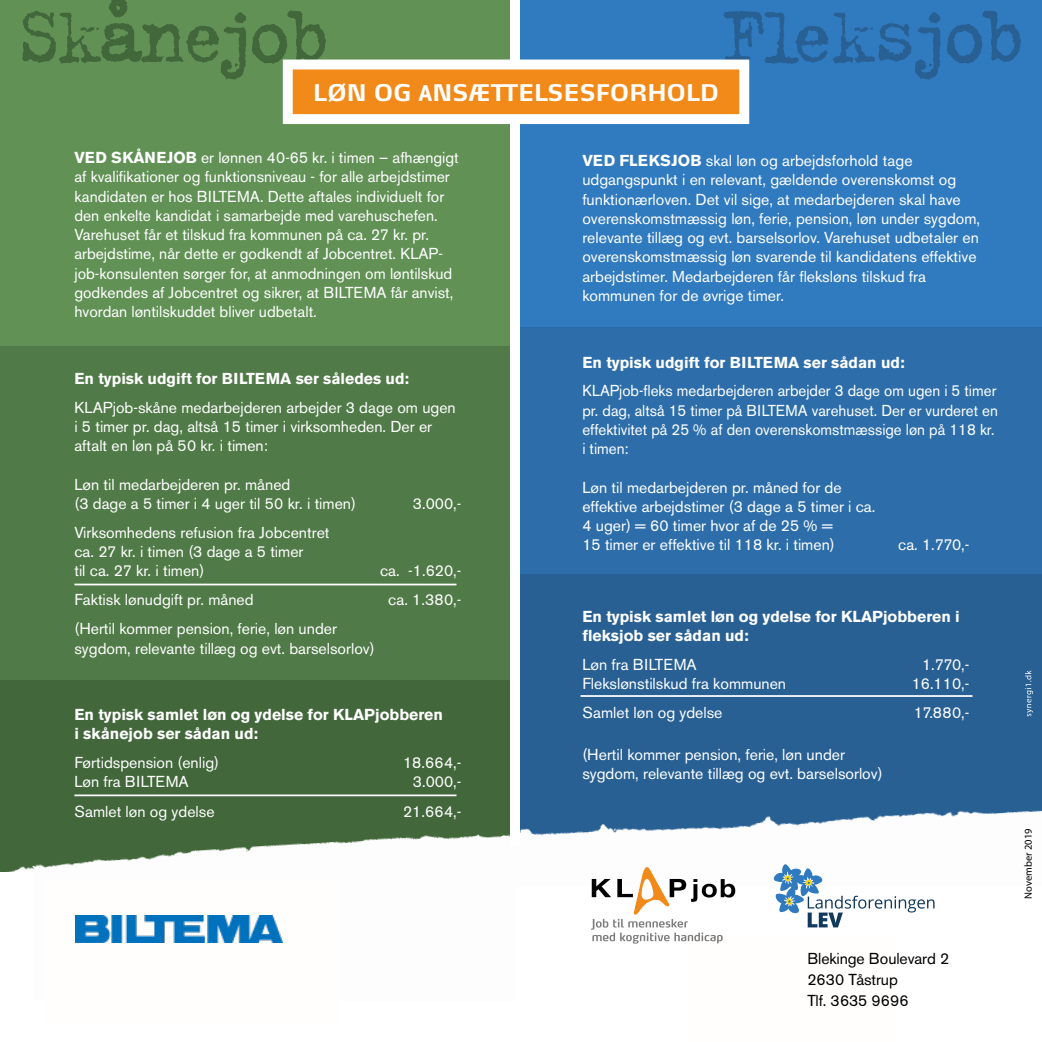
<style>
.page{position:relative;width:1042px;height:1042px;background:#fff}
.page>*{position:absolute;margin:0;border:0;box-sizing:border-box;transform-origin:0 0}
.t1{font:87.5px "Trixie";letter-spacing:-.075em;color:#42673b}
.t2{font:87.5px "Trixie";letter-spacing:-.125em;color:#286094}
.t3{font:700 22.75px "Max TF";letter-spacing:.01em;color:#fff}
.t4{font:15.75px/19.2px "Akzidenz Grotesk BE";color:#fff}
.t5{font:700 15.75px/19.2px "Akzidenz Grotesk BE";color:#fff}
.t6{font:15.75px/19.2px "Akzidenz Grotesk BE";color:#fff;scale:.96 1}
.t7{font:15.75px/21px "Akzidenz Grotesk BE";letter-spacing:-.005em;color:#000}
.t8{font:10.5px "Myriad Pro";color:#000}
.s1{font-weight:700}
</style>
<div class="page">
<div style="left:520px;top:0;width:522px;height:379px;background:#307abf"></div>
<div style="left:515px;top:327px;width:527px;height:294px;background:#2d6eaa"></div>
<div style="left:515px;top:574px;width:527px;height:312px;background:#286094"></div>
<div style="left:0;top:0;width:515px;height:379px;background:#619155"></div>
<div style="left:0;top:346px;width:516px;height:362px;background:#507a47"></div>
<div style="left:0;top:680px;width:516px;height:320px;background:#42673b"></div>
<hr style="left:74px;top:583px;width:382px;height:2px;background:#fff">
<hr style="left:74px;top:794px;width:382px;height:2px;background:#fff">
<svg style="left:1025px;top:670px;width:9px;height:47px"></svg>
<img style="left:7px;top:810px;width:1035px;height:190px">
<div style="left:0;top:872px;width:33px;height:170px;background:#fff"></div>
<svg style="left:771px;top:862px;width:163px;height:65px"></svg>
<svg style="left:591px;top:867px;width:144px;height:76px"></svg>
<div style="left:510px;top:0;width:10px;height:845px;background:#fff"></div>
<hr style="left:580px;top:695px;width:392px;height:2px;background:#fff">
<svg style="left:282px;top:59px;width:468px;height:65px;background:#f4b066"></svg>
<img style="left:75px;top:915px;width:208px;height:27px">
<h1 class="t1" style="left:15px;top:-22px;width:320px">Skånejob</h1>
<h1 class="t2" style="left:719px;top:-22px;width:310px">Fleksjob</h1>
<h2 class="t3" style="left:313px;top:78px;width:407px">LØN OG ANSÆTTELSESFORHOLD</h2>
<p class="t4" style="left:74px;top:148px;width:386px"><span class="s1">VED SKÅNEJOB</span> er lønnen 40-65 kr. i timen – afhængigt af kvalifikationer og funktionsniveau - for alle arbejdstimer kandidaten er hos BILTEMA. Dette aftales individuelt for den enkelte kandidat i samarbejde med varehuschefen.<br>Varehuset får et tilskud fra kommunen på ca. 27 kr. pr. arbejdstime, når dette er godkendt af Jobcentret. KLAP&shy;job-konsulenten sørger for, at anmodningen om løntilskud godkendes af Jobcentret og sikrer, at BILTEMA får anvist, hvordan løntilskuddet bliver udbetalt.</p>
<p class="t5" style="left:74px;top:369px;width:336px">En typisk udgift for BILTEMA ser således ud:</p>
<p class="t4" style="left:74px;top:397px;width:383px">KLAPjob-skåne medarbejderen arbejder 3 dage om ugen i 5 timer pr. dag, altså 15 timer i virksomheden. Der er aftalt en løn på 50 kr. i timen:</p>
<p class="t4" style="left:74px;top:474px;width:283px">Løn til medarbejderen pr. måned<br>(3 dage a 5 timer i 4 uger til 50 kr. i timen)</p>
<p class="t4" style="left:413px;top:494px;width:49px">3.000,-</p>
<p class="t4" style="left:74px;top:522px;width:257px">Virksomhedens refusion fra Jobcentret ca. 27 kr. i timen (3 dage a 5 timer<br>til ca. 27 kr. i timen)</p>
<p class="t4" style="left:380px;top:561px;width:81px">ca. -1.620,-</p>
<p class="t4" style="left:74px;top:590px;width:181px">Faktisk lønudgift pr. måned</p>
<p class="t4" style="left:388px;top:590px;width:73px">ca. 1.380,-</p>
<p class="t4" style="left:74px;top:619px;width:302px">(Hertil kommer pension, ferie, løn under sygdom, relevante tillæg og evt. barselsorlov)</p>
<p class="t5" style="left:74px;top:705px;width:370px">En typisk samlet løn og ydelse for KLAPjobberen i skånejob ser sådan ud:</p>
<p class="t4" style="left:74px;top:753px;width:146px">Førtidspension (enlig)</p>
<p class="t4" style="left:403px;top:753px;width:58px">18.664,-</p>
<p class="t4" style="left:74px;top:772px;width:116px">Løn fra BILTEMA</p>
<p class="t4" style="left:413px;top:772px;width:49px">3.000,-</p>
<p class="t4" style="left:74px;top:801px;width:142px">Samlet løn og ydelse</p>
<p class="t4" style="left:403px;top:801px;width:58px">21.664,-</p>
<p class="t4" style="left:582px;top:151px;width:399px"><span class="s1">VED FLEKSJOB</span> skal løn og arbejdsforhold tage udgangspunkt i en relevant, gældende overenskomst og funktionærloven. Det vil sige, at medarbejderen skal have overenskomstmæssig løn, ferie, pension, løn under sygdom, relevante tillæg og evt. barselsorlov. Varehuset udbetaler en overenskomstmæssig løn svarende til kandidatens effektive arbejdstimer. Medarbejderen får fleksløns tilskud fra kommunen for de øvrige timer.</p>
<p class="t5" style="left:582px;top:352px;width:324px">En typisk udgift for BILTEMA ser sådan ud:</p>
<p class="t6" style="left:582px;top:381px;width:434px">KLAPjob-fleks medarbejderen arbejder 3 dage om ugen i 5 timer pr. dag, altså 15 timer på BILTEMA varehuset. Der er vurderet en effektivitet på 25 % af den overenskomstmæssige løn på 118 kr. i timen:</p>
<p class="t4" style="left:582px;top:477px;width:295px">Løn til medarbejderen pr. måned for de effektive arbejdstimer (3 dage a 5 timer i ca.<br>4 uger) = 60 timer hvor af de 25 % =<br>15 timer er effektive til 118 kr. i timen)</p>
<p class="t4" style="left:898px;top:535px;width:71px">ca. 1.770,-</p>
<p class="t5" style="left:582px;top:607px;width:379px">En typisk samlet løn og ydelse for KLAPjobberen i fleksjob ser sådan ud:</p>
<p class="t4" style="left:582px;top:655px;width:116px">Løn fra BILTEMA</p>
<p class="t4" style="left:922px;top:655px;width:47px">1.770,-</p>
<p class="t4" style="left:582px;top:674px;width:205px">Flekslønstilskud fra kommunen</p>
<p class="t4" style="left:911px;top:674px;width:58px">16.110,-</p>
<p class="t4" style="left:582px;top:703px;width:142px">Samlet løn og ydelse</p>
<p class="t4" style="left:914px;top:703px;width:56px">17.880,-</p>
<p class="t4" style="left:582px;top:744px;width:302px">(Hertil kommer pension, ferie, løn under sygdom, relevante tillæg og evt. barselsorlov)</p>
<p class="t7" style="left:807px;top:948px;width:143px">Blekinge Boulevard 2<br>2630 Tåstrup<br>Tlf. 3635 9696</p>
<p class="t8" style="left:1022px;top:898px;width:72px;rotate:-90deg">November 2019</p>
</div>
